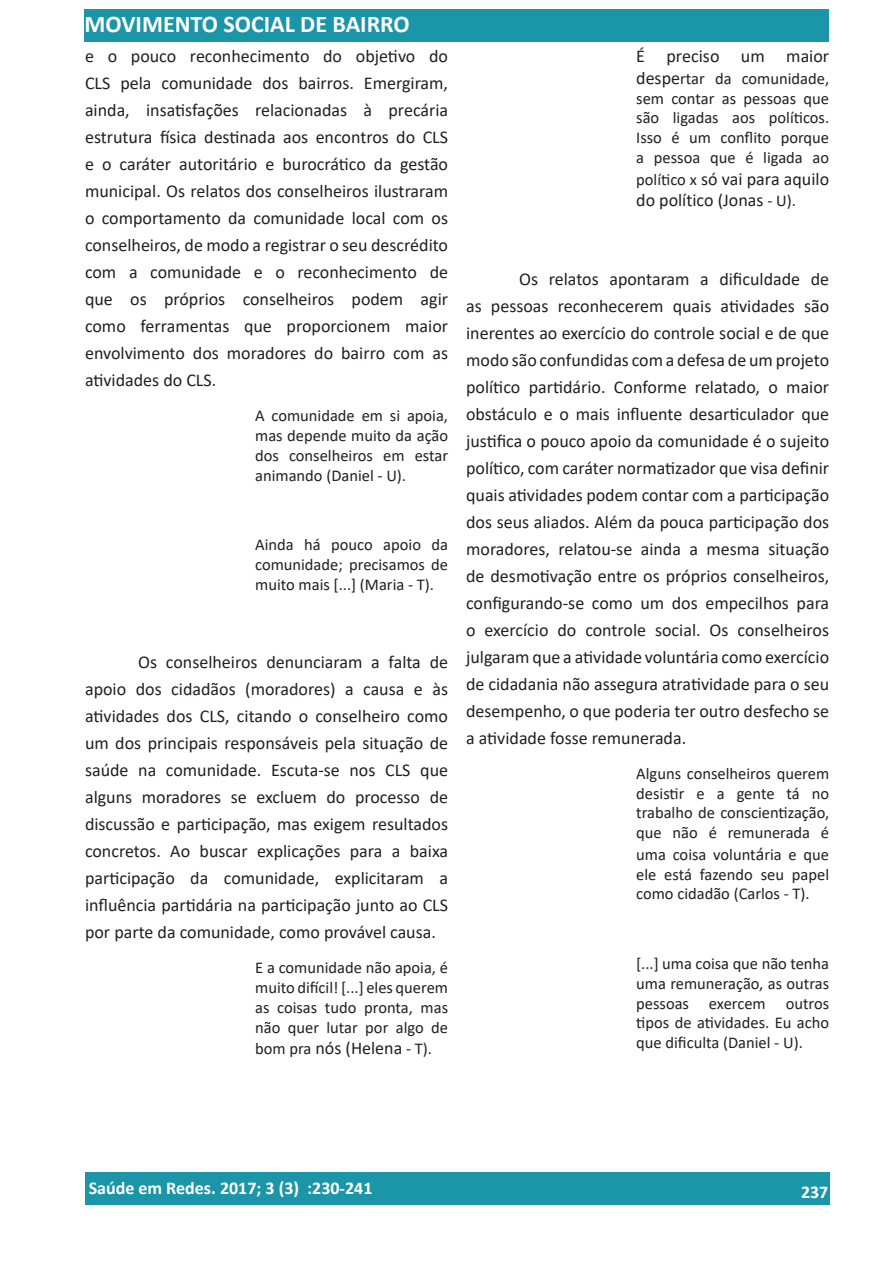
<style>
.page{position:relative;width:893px;height:1263px;background:#fff}
.page>*{position:absolute;margin:0;border:0;box-sizing:border-box;transform-origin:0 0}
.t1{font:700 24px "Calibri";color:#fff}
.t2{font:18px/27px "Calibri";color:#231f20;text-align:justify}
.t3{font:700 18px "Calibri";color:#fff}
.t4{font:16.5px/19.8px "Calibri";color:#231f20;text-align:justify}
.s1{font-size:18px}
.s2{font-size:16.5px}
</style>
<div class="page">
<div style="left:85px;top:1172px;width:744px;height:33px;background:#1b95a8"></div>
<div style="left:85px;top:9px;width:744px;height:33px;background:#1b95a8"></div>
<h1 class="t1" style="left:85px;top:7px;width:327px">MOVIMENTO SOCIAL DE BAIRRO</h1>
<p class="t2" style="left:85px;top:42px;width:365px">e o pouco reconhecimento do objetivo do CLS pela comunidade dos bairros. Emergiram, ainda, insatisfações relacionadas à precária estrutura física destinada aos encontros do CLS e o caráter autoritário e burocrático da gestão municipal. Os relatos dos conselheiros ilustraram o comportamento da comunidade local com os conselheiros, de modo a registrar o seu descrédito com a comunidade e o reconhecimento de que os próprios conselheiros podem agir como ferramentas que proporcionem maior envolvimento dos moradores do bairro com as atividades do CLS.</p>
<p class="t4" style="left:255px;top:405px;width:194px">A comunidade em si apoia, mas depende muito da ação dos conselheiros em estar animando (Daniel - U).</p>
<p class="t4" style="left:255px;top:534px;width:194px">Ainda há pouco apoio da comunidade; precisamos de muito mais [...] (Maria - T).</p>
<p class="t2" style="left:85px;top:648px;width:365px;text-indent:53px">Os conselheiros denunciaram a falta de apoio dos cidadãos (moradores) a causa e às atividades dos CLS, citando o conselheiro como um dos principais responsáveis pela situação de saúde na comunidade. Escuta-se nos CLS que alguns moradores se excluem do processo de discussão e participação, mas exigem resultados concretos. Ao buscar explicações para a baixa participação da comunidade, explicitaram a influência partidária na participação junto ao CLS por parte da comunidade, como provável causa.</p>
<p class="t4" style="left:255px;top:957px;width:194px">E a comunidade não apoia, é muito difícil! [...] eles querem as coisas tudo pronta, mas não quer lutar por algo de</p>
<p class="t4" style="left:255px;top:1038px;width:178px">bom pra <span class="s1">nós (Helena</span> - T).</p>
<p class="t2" style="left:636px;top:42px;width:194px">É preciso um maior</p>
<p class="t4" style="left:636px;top:68px;width:194px"><span class="s1">despe</span>rtar da comunidade, sem contar as pessoas que são ligadas aos políticos.<br>Isso é um conflito porque a pessoa que é ligada ao</p>
<p class="t2" style="left:636px;top:167px;width:194px;line-height:21.6px"><span class="s2">político x</span> só vai para aquilo do político (Jonas <span class="s2">- U).</span></p>
<p class="t2" style="left:466px;top:265px;width:365px;text-indent:53px">Os relatos apontaram a dificuldade de as pessoas reconhecerem quais atividades são inerentes ao exercício do controle social e de que modo são confundidas com a defesa de um projeto político partidário. Conforme relatado, o maior obstáculo e o mais influente desarticulador que justifica o pouco apoio da comunidade é o sujeito político, com caráter normatizador que visa definir quais atividades podem contar com a participação dos seus aliados. Além da pouca participação dos moradores, relatou-se ainda a mesma situação de desmotivação entre os próprios conselheiros, configurando-se como um dos empecilhos para o exercício do controle social. Os conselheiros julgaram que a atividade voluntária como exercício de cidadania não assegura atratividade para o seu desempenho, o que poderia ter outro desfecho se a atividade fosse remunerada.</p>
<p class="t4" style="left:636px;top:763px;width:194px">Alguns conselheiros querem desistir e a gente tá no trabalho de conscientização, que não é remunerada é</p>
<p class="t4" style="left:636px;top:844px;width:194px">uma coisa volunt<span class="s1">á</span>ria e que ele está fazendo seu papel como cidadão (Carlos - T).</p>
<p class="t4" style="left:636px;top:953px;width:194px">[...] uma coisa que não tenha uma remuneração, as outras pessoas exercem outros tipos de atividades. Eu acho que dificulta (Daniel - U).</p>
<p class="t3" style="left:89px;top:1175px;width:285px">Saúde em Redes. 2017; 3 (3) :230-241</p>
<p class="t3" style="left:801px;top:1179px;width:29px">237</p>
</div>
